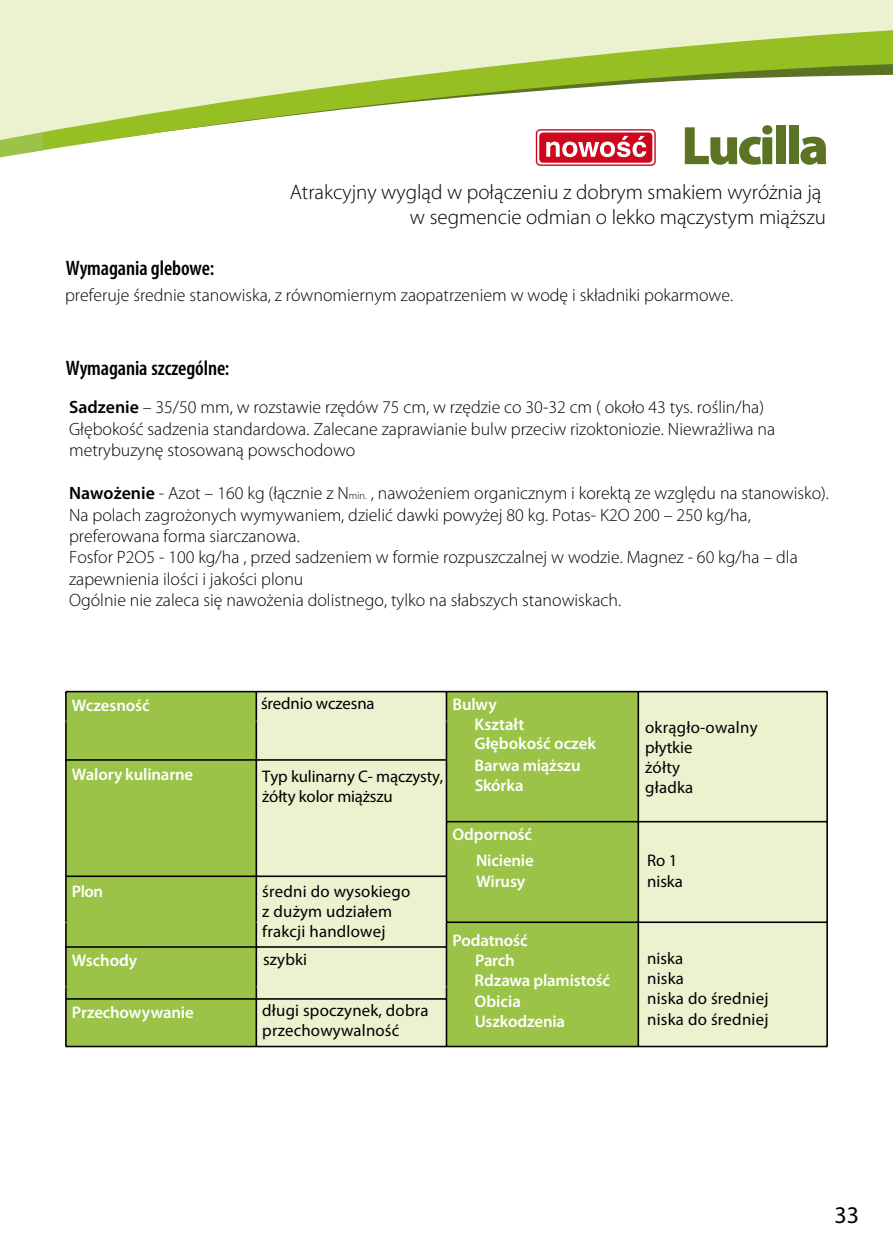
<style>
.page{position:relative;width:893px;height:1259px;background:#fff}
.page>*{position:absolute;margin:0;border:0;box-sizing:border-box;transform-origin:0 0}
.t1{font:900 54.6px "Myriad Pro";letter-spacing:-.05em;color:#5b7424}
.t2{font:24px "Myriad Pro";color:#000}
.t3{font:300 21px/25.2px "Myriad Pro";color:#000;text-align:right}
.t4{font:600 condensed 21px "Myriad Pro";letter-spacing:-.005em;color:#000}
.t5{font:300 17.7px/21.3px "Myriad Pro";color:#000}
.t6{font:16.8px/20.1px "Myriad Pro";letter-spacing:.01em;color:#000}
.t7{font:600 16.8px/20.1px "Myriad Pro";letter-spacing:-.01em;color:#fff}
.t8{font:16.8px/20.1px "Myriad Pro";letter-spacing:-.01em;color:#000}
.s1{font-weight:600}
.s2{font-size:10.5px}
</style>
<div class="page">
<div style="left:43px;top:0;width:850px;height:27px;background:#ecf1d0"></div>
<svg style="left:43px;top:27px;width:850px;height:138px"></svg>
<div style="left:66px;top:692px;width:190px;height:353px;background:#9bc347"></div>
<svg style="left:256px;top:692px;width:570px;height:353px;background:#cfe0a0"></svg>
<hr style="left:66px;top:691px;width:190px;height:1px;background:#000">
<hr style="left:65px;top:692px;width:2px;height:29px;background:#000">
<hr style="left:256px;top:691px;width:190px;height:1px;background:#000">
<svg style="left:256px;top:692px;width:1px;height:29px"></svg>
<hr style="left:446px;top:691px;width:192px;height:1px;background:#000">
<svg style="left:446px;top:692px;width:1px;height:29px"></svg>
<hr style="left:638px;top:691px;width:189px;height:1px;background:#000">
<hr style="left:637px;top:692px;width:2px;height:29px;background:#000">
<hr style="left:826px;top:692px;width:2px;height:29px;background:#000">
<hr style="left:66px;top:759px;width:380px;height:1px;background:#000">
<hr style="left:65px;top:721px;width:2px;height:100px;background:#000">
<hr style="left:256px;top:721px;width:1px;height:100px;background:#000">
<hr style="left:446px;top:721px;width:1px;height:100px;background:#000">
<hr style="left:637px;top:721px;width:2px;height:100px;background:#000">
<hr style="left:826px;top:721px;width:2px;height:100px;background:#000">
<hr style="left:65px;top:821px;width:2px;height:101px;background:#000">
<hr style="left:256px;top:821px;width:1px;height:101px;background:#000">
<hr style="left:446px;top:821px;width:192px;height:1px;background:#000">
<hr style="left:446px;top:822px;width:1px;height:100px;background:#000">
<hr style="left:638px;top:821px;width:189px;height:1px;background:#000">
<hr style="left:637px;top:822px;width:2px;height:100px;background:#000">
<hr style="left:826px;top:822px;width:2px;height:100px;background:#000">
<hr style="left:67px;top:875px;width:380px;height:2px;background:#000">
<hr style="left:65px;top:922px;width:2px;height:64px;background:#000">
<hr style="left:67px;top:998px;width:379px;height:1px;background:#000">
<hr style="left:256px;top:922px;width:1px;height:64px;background:#000">
<hr style="left:446px;top:921px;width:192px;height:2px;background:#000">
<hr style="left:446px;top:922px;width:1px;height:64px;background:#000">
<hr style="left:638px;top:921px;width:189px;height:2px;background:#000">
<hr style="left:637px;top:922px;width:2px;height:65px;background:#000">
<hr style="left:826px;top:922px;width:2px;height:65px;background:#000">
<hr style="left:65px;top:987px;width:2px;height:59px;background:#000">
<hr style="left:66px;top:946px;width:381px;height:1px;background:#000">
<hr style="left:256px;top:987px;width:1px;height:59px;background:#000">
<hr style="left:446px;top:987px;width:1px;height:59px;background:#000">
<hr style="left:637px;top:987px;width:2px;height:59px;background:#000">
<hr style="left:826px;top:987px;width:2px;height:59px;background:#000">
<hr style="left:66px;top:1045px;width:190px;height:2px;background:#000">
<hr style="left:256px;top:1045px;width:190px;height:2px;background:#000">
<hr style="left:446px;top:1045px;width:192px;height:2px;background:#000">
<hr style="left:638px;top:1045px;width:189px;height:2px;background:#000">
<svg style="left:0;top:0;width:43px;height:158px;background:#e3ecc1"></svg>
<div style="left:539px;top:132px;width:113px;height:31px;background:#cd071e;border-radius:4px"></div>
<div style="left:536px;top:129px;width:120px;height:37px;border:1px solid #cd071e;border-radius:4px"></div>
<svg style="left:546px;top:136px;width:100px;height:21px"></svg>
<p class="t4" style="left:66px;top:255px;width:150px">Wymagania glebowe:</p>
<h1 class="t1" style="left:681px;top:109px;width:149px">Lucilla</h1>
<p class="t3" style="left:290px;top:179px;width:538px">Atrakcyjny wygląd w połączeniu z dobrym smakiem wyróżnia ją w segmencie odmian o lekko mączystym miąższu</p>
<p class="t5" style="left:65px;top:285px;width:670px">preferuje średnie stanowiska, z równomiernym zaopatrzeniem w wodę i składniki pokarmowe.</p>
<p class="t4" style="left:66px;top:355px;width:165px">Wymagania szczególne:</p>
<p class="t5" style="left:69px;top:397px;width:708px"><span class="s1">Sadzenie</span> – 35/50 mm, w rozstawie rzędów 75 cm, w rzędzie co 30-32 cm ( około 43 tys. roślin/ha)<br>Głębokość sadzenia standardowa. Zalecane zaprawianie bulw przeciw rizoktoniozie. Niewrażliwa na metrybuzynę stosowaną powschodowo</p>
<p class="t5" style="left:69px;top:482px;width:761px"><span class="s1">Nawożenie</span> - Azot – 160 kg (łącznie z N<span class="s2">min.</span> , nawożeniem organicznym i korektą ze względu na stanowisko).<br>Na polach zagrożonych wymywaniem, dzielić dawki powyżej 80 kg. Potas- K2O 200 – 250 kg/ha, preferowana forma siarczanowa.<br>Fosfor P2O5 - 100 kg/ha , przed sadzeniem w formie rozpuszczalnej w wodzie. Magnez - 60 kg/ha – dla zapewnienia ilości i jakości plonu<br>Ogólnie nie zaleca się nawożenia dolistnego, tylko na słabszych stanowiskach.</p>
<p class="t8" style="left:261px;top:693px;width:115px">średnio wczesna</p>
<p class="t7" style="left:72px;top:695px;width:79px">Wczesność</p>
<p class="t7" style="left:475px;top:694px;width:123px;text-indent:-22px">Bulwy<br>Kształt<br>Głębokość oczek</p>
<p class="t7" style="left:475px;top:754px;width:108px">Barwa miąższu<br>Skórka</p>
<p class="t7" style="left:72px;top:763px;width:123px">Walory kulinarne</p>
<p class="t8" style="left:262px;top:765px;width:183px">Typ kulinarny C- mączysty, żółty kolor miąższu</p>
<p class="t7" style="left:452px;top:824px;width:81px">Odporność</p>
<p class="t6" style="left:645px;top:717px;width:114px">okrągło-owalny płytkie<br>żółty<br>gładka</p>
<p class="t7" style="left:72px;top:880px;width:33px">Plon</p>
<p class="t6" style="left:262px;top:880px;width:150px">średni do wysokiego</p>
<p class="t7" style="left:476px;top:849px;width:59px;line-height:21px">Nicienie<br>Wirusy</p>
<p class="t6" style="left:647px;top:850px;width:37px;line-height:21px">Ro1 niska</p>
<p class="t7" style="left:72px;top:950px;width:67px">Wschody</p>
<p class="t7" style="left:72px;top:1002px;width:123px">Przechowywanie</p>
<p class="t6" style="left:262px;top:901px;width:131px">z dużym udziałem frakcji handlowej</p>
<p class="t6" style="left:263px;top:949px;width:46px">szybki</p>
<p class="t6" style="left:262px;top:999px;width:168px">długi spoczynek, dobra przechowywalność</p>
<p class="t7" style="left:475px;top:930px;width:137px;text-indent:-22px">Podatność<br>Parch<br>Rdzawa plamistość<br>Obicia<br>Uszkodzenia</p>
<p class="t6" style="left:647px;top:948px;width:38px">niska niska</p>
<p class="t6" style="left:647px;top:1008px;width:123px">niska do średniej</p>
<p class="t6" style="left:647px;top:987px;width:123px">niska do średniej</p>
<h2 class="t2" style="left:834px;top:1200px;width:26px">33</h2>
</div>
